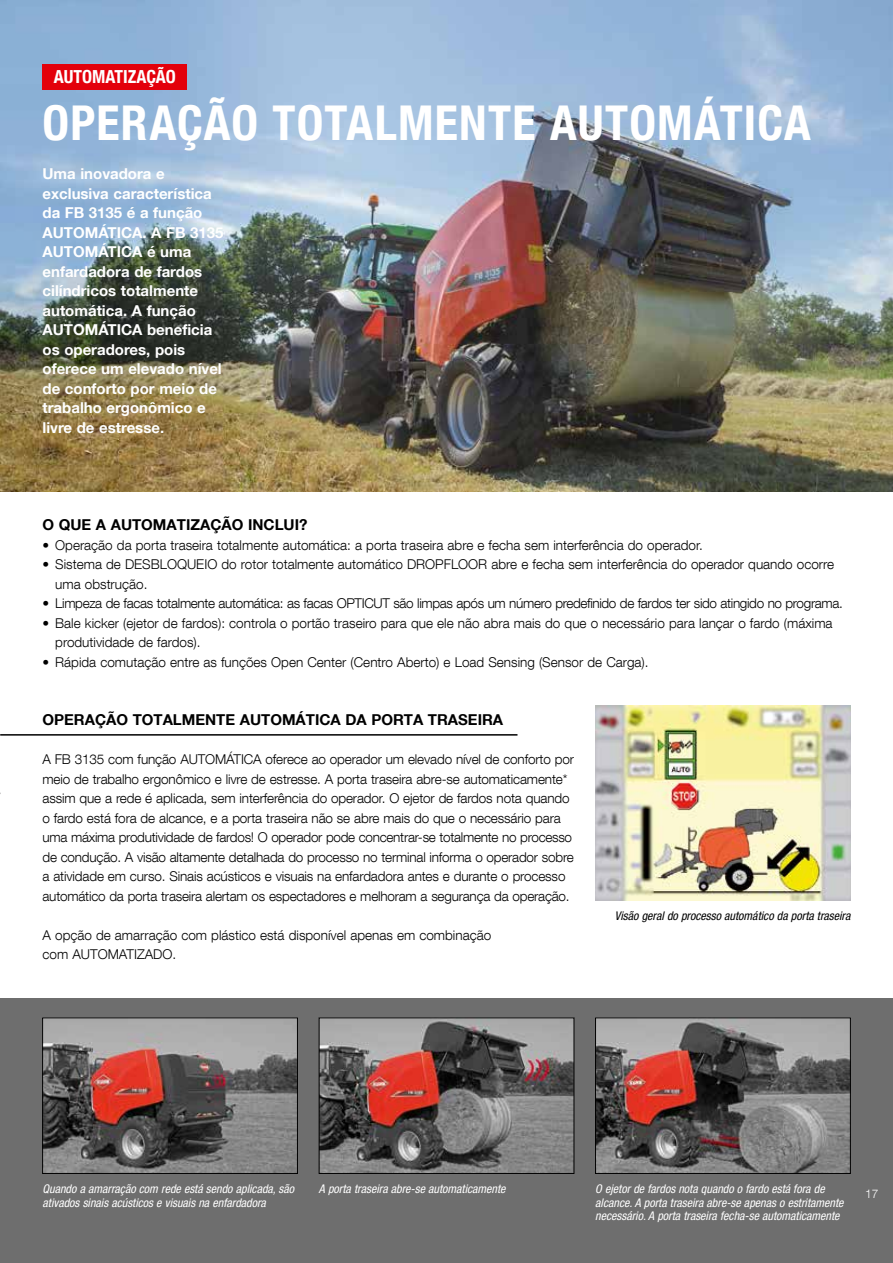
<style>
.page{position:relative;width:893px;height:1263px;background:#fff}
.page>*{position:absolute;margin:0;border:0;box-sizing:border-box;transform-origin:0 0}
.t1{font:700 condensed 48px "Helvetica Neue LT Com";letter-spacing:.025em;color:#fff}
.t2{font:700 condensed 18px "Helvetica Neue LT Com";color:#fff}
.t3{font:700 15px/19.5px "Helvetica Neue LT Com";color:#fff}
.t4{font:700 15px "Helvetica Neue LT Com";color:#000}
.t5{font:300 13.5px/19.5px "Helvetica Neue LT Com";letter-spacing:-.01em;color:#000}
.t6{font:italic condensed 12px/13.5px "Helvetica Neue LT Com";color:#fff}
.t7{font:italic condensed 12px "Helvetica Neue LT Com";color:#000}
.t8{font:300 12px "Helvetica Neue LT Com";color:#fff}
</style>
<div class="page">
<img style="left:0;top:0;width:893px;height:491px">
<div style="left:0;top:998px;width:893px;height:265px;background:#6e6e6e"></div>
<img style="left:595px;top:706px;width:255px;height:194px">
<hr style="left:0;top:734px;width:517px;height:2px;background:#000">
<div style="left:43px;top:64px;width:144px;height:25px;background:#e3000b"></div>
<img style="left:44px;top:1020px;width:252px;height:152px">
<div style="left:42px;top:1018px;width:256px;height:156px;border:1px solid #000"></div>
<img style="left:321px;top:1020px;width:251px;height:152px">
<div style="left:319px;top:1018px;width:255px;height:156px;border:1px solid #000"></div>
<img style="left:597px;top:1020px;width:252px;height:152px">
<div style="left:595px;top:1018px;width:256px;height:156px;border:1px solid #000"></div>
<h2 class="t2" style="left:54px;top:66px;width:123px">AUTOMATIZAÇÃO</h2>
<h1 class="t1" style="left:43px;top:94px;width:770px">OPERAÇÃO TOTALMENTE AUTOMÁTICA</h1>
<p class="t3" style="left:43px;top:163px;width:183px">Uma inovadora e exclusiva característica da FB 3135 é a função<br>AUTOMÁTICA. A FB 3135<br>AUTOMÁTICA é uma enfardadora de fardos cilíndricos totalmente automática. A função<br>AUTOMÁTICA beneficia os operadores, pois oferece um elevado nível de conforto por meio de trabalho ergonômico e livre de estresse.</p>
<p class="t4" style="left:43px;top:515px;width:266px">O QUE A AUTOMATIZAÇÃO INCLUI?</p>
<p class="t5" style="left:43px;top:535px;width:662px">• Operação da porta traseira totalmente automática: a porta traseira abre e fecha sem interferência do operador.</p>
<p class="t5" style="left:55px;top:554px;width:780px;text-indent:-13px">• Sistema de DESBLOQUEIO do rotor totalmente automático DROPFLOOR abre e fecha sem interferência do operador quando ocorre uma obstrução.</p>
<p class="t5" style="left:43px;top:593px;width:802px">• Limpeza de facas totalmente automática: as facas OPTICUT são limpas após um número predefinido de fardos ter sido atingido no programa.</p>
<p class="t5" style="left:55px;top:613px;width:779px;text-indent:-13px">• Bale kicker (ejetor de fardos): controla o portão traseiro para que ele não abra mais do que o necessário para lançar o fardo (máxima produtividade de fardos).</p>
<p class="t5" style="left:43px;top:652px;width:608px">• Rápida comutação entre as funções Open Center (Centro Aberto) e Load Sensing (Sensor de Carga).</p>
<p class="t4" style="left:43px;top:710px;width:462px">OPERAÇÃO TOTALMENTE AUTOMÁTICA DA PORTA TRASEIRA</p>
<p class="t5" style="left:43px;top:749px;width:533px">A FB 3135 com função AUTOMÁTICA oferece ao operador um elevado nível de conforto por meio de trabalho ergonômico e livre de estresse. A porta traseira abre-se automaticamente* assim que a rede é aplicada, sem interferência do operador. O ejetor de fardos nota quando o fardo está fora de alcance, e a porta traseira não se abre mais do que o necessário para uma máxima produtividade de fardos! O operador pode concentrar-se totalmente no processo de condução. A visão altamente detalhada do processo no terminal informa o operador sobre a atividade em curso. Sinais acústicos e visuais na enfardadora antes e durante o processo automático da porta traseira alertam os espectadores e melhoram a segurança da operação.</p>
<p class="t5" style="left:43px;top:925px;width:450px">A opção de amarração com plástico está disponível apenas em combinação com AUTOMATIZADO.</p>
<p class="t7" style="left:615px;top:909px;width:237px">Visão geral do processo automático da porta traseira</p>
<p class="t6" style="left:43px;top:1182px;width:253px">Quando a amarração com rede está sendo aplicada, são ativados sinais acústicos e visuais na enfardadora</p>
<p class="t6" style="left:319px;top:1182px;width:188px">A porta traseira abre-se automaticamente</p>
<p class="t6" style="left:595px;top:1182px;width:250px">O ejetor de fardos nota quando o fardo está fora de alcance. A porta traseira abre-se apenas o estritamente necessário. A porta traseira fecha-se automaticamente</p>
<p class="t8" style="left:865px;top:1186px;width:15px">17</p>
</div>
